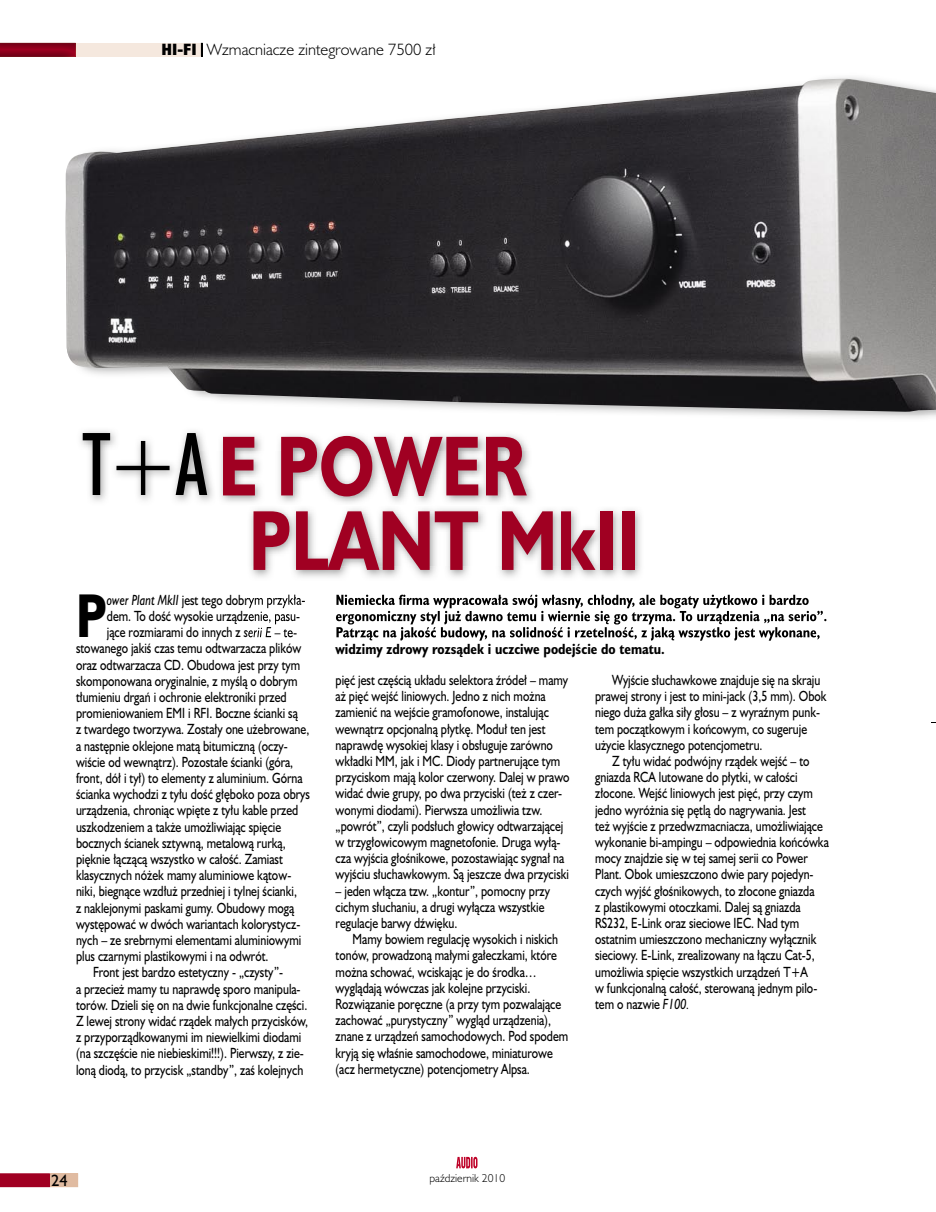
<style>
.page{position:relative;width:936px;height:1212px;background:#fff}
.page>*{position:absolute;margin:0;border:0;box-sizing:border-box;transform-origin:0 0}
.t1{font:700 78px "Humanst 521 PL";color:#a00022;scale:.8 1}
.t2{font:700 56.7px "Humanst 521 PL";color:#000;scale:.8 1}
.t3{font:300 15px "Humanst 521 Lt PL";color:#000}
.t4{font:15px "Humanst 521 PL";color:#000}
.t5{font:13.5px/16.2px "Humanst 521 PL";color:#000;scale:.8 1}
.t6{font:700 13.5px "Humanst 521 Cn PL";color:#000}
.t7{font:300 10.5px "Humanst 521 Lt PL";color:#000}
.s1{font-family:"Humanst 521 X Bd Cn PL";font-weight:400}
.s2{font-family:"Humanst 521 Cn PL";font-weight:400;font-size:82.5px;color:#000}
.s3{font-style:italic}
</style>
<div class="page">
<div style="left:75px;top:43px;width:126px;height:13px;background:#f5e8de"></div>
<img style="left:0;top:43px;width:75px;height:13px">
<svg style="left:75px;top:43px;width:1px;height:13px"></svg>
<svg style="left:201px;top:43px;width:2px;height:13px"></svg>
<svg style="left:456px;top:1157px;width:21px;height:11px"></svg>
<svg style="left:0;top:1173px;width:78px;height:14px"></svg>
<img style="left:66px;top:79px;width:869px;height:333px">
<img style="left:90px;top:451px;width:442px;height:52px">
<img style="left:81px;top:430px;width:124px;height:21px">
<img style="left:506px;top:434px;width:22px;height:17px">
<img style="left:217px;top:434px;width:289px;height:69px">
<img style="left:249px;top:566px;width:573px;height:72px">
<img style="left:247px;top:595px;width:58px;height:13px">
<img style="left:247px;top:611px;width:52px;height:13px">
<img style="left:247px;top:627px;width:24px;height:10px">
<img style="left:274px;top:629px;width:22px;height:8px">
<img style="left:250px;top:509px;width:391px;height:57px">
<img style="left:250px;top:509px;width:256px;height:56px">
<img style="left:336px;top:595px;width:473px;height:13px">
<img style="left:336px;top:611px;width:491px;height:13px">
<img style="left:336px;top:627px;width:484px;height:13px">
<p class="t3" style="left:161px;top:39px;width:276px"><span class="s1">HI-FI</span> Wzmacniacze zintegrowane 7500 zł</p>
<h1 class="t1" style="left:81px;top:413px;width:557px"><span class="s2">T+A</span> E POWER</h1>
<h1 class="t1" style="left:249px;top:487px;width:489px">PLANT MkII</h1>
<h2 class="t2" style="left:76px;top:577px;width:40px">P</h2>
<p class="t5" style="left:107px;top:591px;width:249px"><span class="s3">ower Plant MkII</span> jest tego dobrym przykła-</p>
<p class="t5" style="left:107px;top:607px;width:243px">dem. To dość wysokie urządzenie, pasu-</p>
<p class="t5" style="left:107px;top:624px;width:239px">jące rozmiarami do innych z <span class="s3">serii E</span> – te-</p>
<p class="t5" style="left:76px;top:640px;width:283px">stowanego jakiś czas temu odtwarzacza plików</p>
<p class="t5" style="left:76px;top:656px;width:282px">oraz odtwarzacza CD. Obudowa jest przy tym</p>
<p class="t5" style="left:76px;top:672px;width:278px">skomponowana oryginalnie, z myślą o dobrym</p>
<p class="t5" style="left:76px;top:688px;width:265px">tłumieniu drgań i ochronie elektroniki przed</p>
<p class="t5" style="left:76px;top:705px;width:279px">promieniowaniem EMI i RFI. Boczne ścianki są</p>
<p class="t5" style="left:76px;top:721px;width:293px">z twardego tworzywa. Zostały one użebrowane,</p>
<p class="t5" style="left:76px;top:737px;width:266px">a następnie oklejone matą bitumiczną (oczy-</p>
<p class="t5" style="left:76px;top:753px;width:273px">wiście od wewnątrz). Pozostałe ścianki (góra,</p>
<p class="t5" style="left:76px;top:769px;width:284px">front, dół i tył) to elementy z aluminium. Górna</p>
<p class="t5" style="left:76px;top:786px;width:294px">ścianka wychodzi z tyłu dość głęboko poza obrys</p>
<p class="t5" style="left:76px;top:802px;width:279px">urządzenia, chroniąc wpięte z tyłu kable przed</p>
<p class="t5" style="left:76px;top:818px;width:258px">uszkodzeniem a także umożliwiając spięcie</p>
<p class="t5" style="left:76px;top:834px;width:263px">bocznych ścianek sztywną, metalową rurką,</p>
<p class="t5" style="left:76px;top:850px;width:260px">pięknie łączącą wszystko w całość. Zamiast</p>
<p class="t5" style="left:76px;top:867px;width:271px">klasycznych nóżek mamy aluminiowe kątow-</p>
<p class="t5" style="left:76px;top:883px;width:278px">niki, biegnące wzdłuż przedniej i tylnej ścianki,</p>
<p class="t5" style="left:76px;top:899px;width:274px">z naklejonymi paskami gumy. Obudowy mogą</p>
<p class="t5" style="left:76px;top:915px;width:282px">występować w dwóch wariantach kolorystycz-</p>
<p class="t5" style="left:76px;top:931px;width:283px">nych – ze srebrnymi elementami aluminiowymi</p>
<p class="t5" style="left:76px;top:948px;width:242px">plus czarnymi plastikowymi i na odwrót.</p>
<p class="t5" style="left:93px;top:964px;width:239px">Front jest bardzo estetyczny - „czysty”-</p>
<p class="t5" style="left:76px;top:980px;width:282px">a przecież mamy tu naprawdę sporo manipula-</p>
<p class="t5" style="left:76px;top:996px;width:291px">torów. Dzieli się on na dwie funkcjonalne części.</p>
<p class="t5" style="left:76px;top:1012px;width:291px">Z lewej strony widać rządek małych przycisków,</p>
<p class="t5" style="left:76px;top:1029px;width:283px">z przyporządkowanymi im niewielkimi diodami</p>
<p class="t5" style="left:76px;top:1045px;width:286px">(na szczęście nie niebieskimi!!!). Pierwszy, z zie-</p>
<p class="t5" style="left:76px;top:1061px;width:285px">loną diodą, to przycisk „standby”, zaś kolejnych</p>
<p class="t6" style="left:335px;top:639px;width:331px">widzimy zdrowy rozsądek i uczciwe podejście do tematu.</p>
<p class="t5" style="left:335px;top:671px;width:294px">pięć jest częścią układu selektora źródeł – mamy aż pięć wejść liniowych. Jedno z nich można zamienić na wejście gramofonowe, instalując wewnątrz opcjonalną płytkę. Moduł ten jest naprawdę wysokiej klasy i obsługuje zarówno wkładki MM, jak i MC. Diody partnerujące tym przyciskom mają kolor czerwony. Dalej w prawo widać dwie grupy, po dwa przyciski (też z czer&shy;wonymi diodami). Pierwsza umożliwia tzw. „powrót”, czyli podsłuch głowicy odtwarzającej w trzygłowicowym magnetofonie. Druga wyłą&shy;cza wyjścia głośnikowe, pozostawiając sygnał na wyjściu słuchawkowym. Są jeszcze dwa przyciski</p>
<p class="t5" style="left:335px;top:882px;width:269px">– jeden włącza tzw. „kontur”, pomocny przy cichym słuchaniu, a drugi wyłącza wszystkie regulacje barwy dźwięku.</p>
<p class="t5" style="left:335px;top:931px;width:292px;text-indent:17px">Mamy bowiem regulację wysokich i niskich tonów, prowadzoną małymi gałeczkami, które można schować, wciskając je do środka… wyglądają wówczas jak kolejne przyciski.<br>Rozwiązanie poręczne (a przy tym pozwalające zachować „purystyczny” wygląd urządzenia), znane z urządzeń samochodowych. Pod spodem kryją się właśnie samochodowe, miniaturowe (acz hermetyczne) potencjometry Alpsa.</p>
<p class="t5" style="left:595px;top:671px;width:291px;text-indent:17px">Wyjście słuchawkowe znajduje się na skraju prawej strony i jest to mini-jack (3,5 mm). Obok niego duża gałka siły głosu – z wyraźnym punk&shy;tem początkowym i końcowym, co sugeruje użycie klasycznego potencjometru.</p>
<p class="t5" style="left:595px;top:752px;width:293px;text-indent:17px">Z tyłu widać podwójny rządek wejść – to gniazda RCA lutowane do płytki, w całości złocone. Wejść liniowych jest pięć, przy czym jedno wyróżnia się pętlą do nagrywania. Jest<br>też wyjście z przedwzmacniacza, umożliwiające wykonanie bi-ampingu – odpowiednia końcówka mocy znajdzie się w tej samej serii co Power Plant. Obok umieszczono dwie pary pojedyn&shy;czych wyjść głośnikowych, to złocone gniazda<br>z plastikowymi otoczkami. Dalej są gniazda RS232, E-Link oraz sieciowe IEC. Nad tym ostatnim umieszczono mechaniczny wyłącznik sieciowy. E-Link, zrealizowany na łączu Cat-5, umożliwia spięcie wszystkich urządzeń T+A<br>w funkcjonalną całość, sterowaną jednym pilo&shy;tem o nazwie <span class="s3">F100.</span></p>
<p class="t4" style="left:51px;top:1170px;width:18px">24</p>
<p class="t7" style="left:429px;top:1171px;width:77px">październik 2010</p>
</div>
